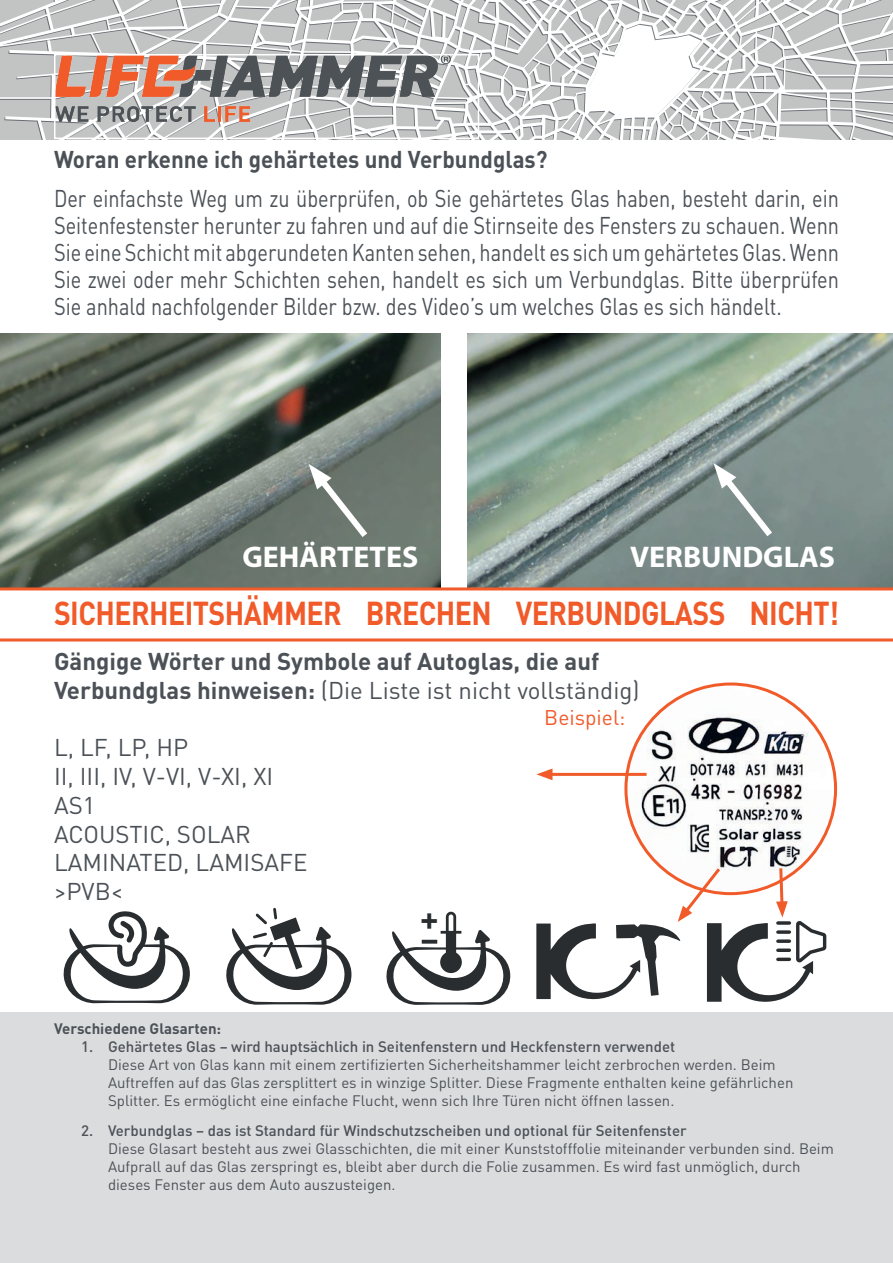
<style>
.page{position:relative;width:893px;height:1263px;background:#fff}
.page>*{position:absolute;margin:0;border:0;box-sizing:border-box;transform-origin:0 0}
.t1{font:700 32.85px "DINOT";letter-spacing:-.02em;color:#f15a29;scale:.87 1}
.t2{font:30.6px "Arial Rounded MT Bold";color:#292d2f}
.t3{font:700 30px "Myriad Pro";color:#fff}
.t4{font:24px/27px "DINOT";color:#4b5157;text-align:justify;scale:.83 1}
.t5{font:700 24px/28.8px "DINOT";color:#4b5157}
.t6{font:24px/28.8px "DINOT";color:#4b5157}
.t7{font:700 24px "DINOT";color:#4b5157;scale:.93 1}
.t8{font:21px "DINOT";color:#f15a29}
.t9{font:15px/18px "DINOT";color:#4b5157}
.t10{font:500 15px "DINOT";color:#4b5157}
.t11{font:700 15px "DINOT";color:#4b5157}
.s1{font-weight:400}
</style>
<div class="page">
<div style="left:0;top:1012px;width:893px;height:251px;background:#dbdcde"></div>
<svg style="left:0;top:0;width:893px;height:139px;fill:#c2c3c3"></svg>
<img style="left:57px;top:57px;width:394px;height:64px">
<div style="left:54px;top:54px;width:425px;height:85px;border:2px solid #fff"></div>
<svg style="left:63px;top:911px;width:127px;height:92px"></svg>
<svg style="left:386px;top:912px;width:125px;height:93px"></svg>
<div style="left:440px;top:951px;width:22px;height:22px;background:#292d2f;border-radius:50%"></div>
<hr style="left:441px;top:931px;width:20px;height:3px;background:#292d2f">
<svg style="left:226px;top:907px;width:126px;height:98px"></svg>
<img style="left:468px;top:333px;width:425px;height:254px">
<img style="left:0;top:333px;width:440px;height:254px">
<svg style="left:309px;top:464px;width:64px;height:80px;background:#7c867f"></svg>
<svg style="left:713px;top:463px;width:65px;height:80px;background:#8b9a98"></svg>
<img style="left:626px;top:686px;width:209px;height:179px">
<svg style="left:536px;top:865px;width:291px;height:137px"></svg>
<hr style="left:547px;top:773px;width:100px;height:3px;background:#f15a29">
<svg style="left:536px;top:768px;width:16px;height:12px"></svg>
<svg style="left:0;top:587px;width:893px;height:54px"></svg>
<h3 class="t7" style="left:54px;top:144px;width:532px">Woran erkenne ich gehärtetes und Verbundglas?</h3>
<p class="t4" style="left:54px;top:184px;width:947px">Der einfachste Weg um zu überprüfen, ob Sie gehärtetes Glas haben, besteht darin, ein Seitenfestenster herunter zu fahren und auf die Stirnseite des Fensters zu schauen. Wenn Sie eine Schicht mit abgerundeten Kanten sehen, handelt es sich um gehärtetes Glas. Wenn Sie zwei oder mehr Schichten sehen, handelt es sich um Verbundglas. Bitte überprüfen Sie anhald nachfolgender Bilder bzw. des Video’s um welches Glas es sich händelt.</p>
<h3 class="t3" style="left:242px;top:538px;width:177px">GEHÄRTETES</h3>
<h3 class="t3" style="left:630px;top:538px;width:206px">VERBUNDGLAS</h3>
<h1 class="t1" style="left:54px;top:591px;width:904px">SICHERHEITSHÄMMER BRECHEN VERBUNDGLASS NICHT!</h1>
<h3 class="t5" style="left:54px;top:646px;width:587px">Gängige Wörter und Symbole auf Autoglas, die auf<br>Verbundglas hinweisen: <span class="s1">(Die Liste ist nicht vollständig)</span></h3>
<h3 class="t6" style="left:54px;top:733px;width:255px">L, LF, LP, HP<br>II, III, IV, V-VI, V-XI, XI<br>AS1<br>ACOUSTIC, SOLAR<br>LAMINATED, LAMISAFE &gt;PVB&lt;</h3>
<h3 class="t8" style="left:544px;top:704px;width:83px">Beispiel:</h3>
<h2 class="t2" style="left:420px;top:903px;width:19px">+</h2>
<p class="t11" style="left:54px;top:1019px;width:169px">Verschiedene Glasarten:</p>
<p class="t10" style="left:81px;top:1037px;width:596px">1. Gehärtetes Glas – wird hauptsächlich in Seitenfenstern und Heckfenstern verwendet</p>
<p class="t9" style="left:108px;top:1055px;width:687px">Diese Art von Glas kann mit einem zertifizierten Sicherheitshammer leicht zerbrochen werden. Beim<br>Auftreffen auf das Glas zersplittert es in winzige Splitter. Diese Fragmente enthalten keine gefährlichen<br>Splitter. Es ermöglicht eine einfache Flucht, wenn sich Ihre Türen nicht öffnen lassen.</p>
<p class="t10" style="left:81px;top:1121px;width:607px">2. Verbundglas – das ist Standard für Windschutzscheiben und optional für Seitenfenster</p>
<p class="t9" style="left:108px;top:1139px;width:727px">Diese Glasart besteht aus zwei Glasschichten, die mit einer Kunststofffolie miteinander verbunden sind. Beim<br>Aufprall auf das Glas zerspringt es, bleibt aber durch die Folie zusammen. Es wird fast unmöglich, durch dieses Fenster aus dem Auto auszusteigen.</p>
</div>
